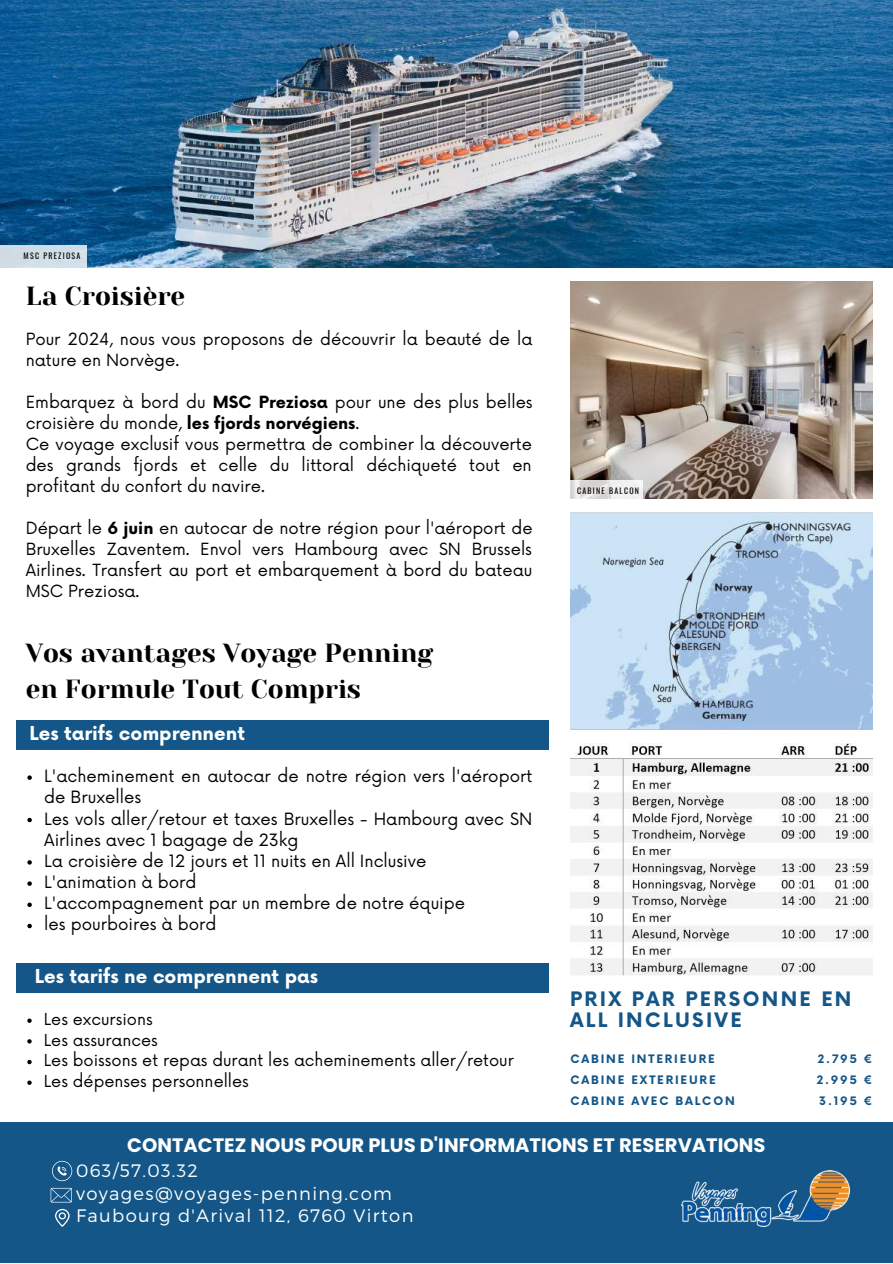
<style>
.page{position:relative;width:893px;height:1264px;background:#fff}
.page>*{position:absolute;margin:0;border:0;box-sizing:border-box;transform-origin:0 0}
.t1{font:26.1px/36px "Yeseva One";color:#000}
.t2{font:700 19.5px "Poppins";color:#fff}
.t3{font:700 19.5px/21px "Now";letter-spacing:.12em;color:#135687}
.t4{font:700 18.75px "Now";color:#fff}
.t5{font:300 18px/22.5px "Montserrat";letter-spacing:.075em;color:#fff}
.t6{font:16.5px/21.1px "Now";color:#000}
.t7{font:16.35px/21px "Now";color:#000}
.t8{font:16.05px/20.7px "Now";color:#000}
.t9{font:700 11.4px/20.9px "Now";letter-spacing:.16em;color:#135687}
.t10{font:7.95px "Oswald";letter-spacing:.16em;color:#000}
.s1{font-weight:700}
</style>
<div class="page">
<img style="left:570px;top:512px;width:302px;height:217px">
<img style="left:0;top:0;width:892px;height:268px">
<div style="left:0;top:1122px;width:892px;height:140px;background:#135687"></div>
<img style="left:681px;top:1170px;width:168px;height:56px">
<svg style="left:51px;top:1187px;width:21px;height:15px"></svg>
<svg style="left:52px;top:1160px;width:20px;height:21px"></svg>
<svg style="left:55px;top:1208px;width:15px;height:18px"></svg>
<div style="left:0;top:245px;width:87px;height:23px;background:#d0dee8"></div>
<img style="left:570px;top:281px;width:302px;height:217px">
<svg style="left:570px;top:480px;width:72px;height:19px"></svg>
<img style="left:570px;top:743px;width:302px;height:232px">
<div style="left:16px;top:720px;width:533px;height:29px;background:#135687"></div>
<svg style="left:27px;top:775px;width:5px;height:4px"></svg>
<svg style="left:27px;top:817px;width:5px;height:5px"></svg>
<svg style="left:27px;top:860px;width:5px;height:4px"></svg>
<svg style="left:27px;top:881px;width:5px;height:4px"></svg>
<svg style="left:27px;top:902px;width:5px;height:5px"></svg>
<svg style="left:27px;top:923px;width:5px;height:5px"></svg>
<div style="left:16px;top:962px;width:533px;height:30px;background:#135687"></div>
<svg style="left:27px;top:1018px;width:5px;height:4px"></svg>
<svg style="left:27px;top:1039px;width:5px;height:4px"></svg>
<svg style="left:27px;top:1059px;width:5px;height:5px"></svg>
<svg style="left:27px;top:1080px;width:5px;height:4px"></svg>
<p class="t10" style="left:24px;top:249px;width:58px">MSC PREZIOSA</p>
<h1 class="t1" style="left:26px;top:278px;width:161px">La Croisière</h1>
<p class="t7" style="left:26px;top:329px;width:508px">Pour 2024, nous vous proposons de découvrir la beauté de la nature en Norvège.</p>
<p class="t7" style="left:26px;top:392px;width:508px">Embarquez à bord du <span class="s1">MSC Preziosa</span> pour une des plus belles croisière du monde, <span class="s1">les fjords norvégiens</span>.<br>Ce voyage exclusif vous permettra de combiner la découverte des grands fjords et celle du littoral déchiqueté tout en profitant du confort du navire.</p>
<p class="t7" style="left:26px;top:518px;width:508px;text-align:justify">Départ le <span class="s1">6 juin</span> en autocar de notre région pour l'aéroport de Bruxelles Zaventem. Envol vers Hambourg avec SN Brussels Airlines. Transfert au port et embarquement à bord du bateau MSC Preziosa.</p>
<h1 class="t1" style="left:26px;top:635px;width:409px">Vos avantages Voyage Penning en Formule Tout Compris</h1>
<p class="t4" style="left:30px;top:723px;width:217px">Les tarifs comprennent</p>
<p class="t6" style="left:44px;top:766px;width:489px">L'acheminement en autocar de notre région vers l'aéroport de Bruxelles<br>Les vols aller/retour et taxes Bruxelles - Hambourg avec SN Airlines avec 1 bagage de 23kg<br>La croisière de 12 jours et 11 nuits en All Inclusive<br>L'animation à bord<br>L'accompagnement par un membre de notre équipe<br>les pourboires à bord</p>
<p class="t4" style="left:35px;top:965px;width:284px">Les tarifs ne comprennent pas</p>
<p class="t8" style="left:44px;top:1009px;width:471px">Les excursions<br>Les assurances<br>Les boissons et repas durant les acheminements aller/retour<br>Les dépenses personnelles</p>
<p class="t10" style="left:577px;top:484px;width:63px">CABINE BALCON</p>
<p class="t3" style="left:570px;top:989px;width:283px">PRIX PAR PERSONNE EN<br>ALL INCLUSIVE</p>
<p class="t9" style="left:570px;top:1049px;width:166px">CABINE INTERIEURE<br>CABINE EXTERIEURE<br>CABINE AVEC BALCON</p>
<p class="t9" style="left:816px;top:1049px;width:57px;text-align:justify">2.795 € 2.995 € 3.195 €</p>
<p class="t2" style="left:127px;top:1131px;width:639px">CONTACTEZ NOUS POUR PLUS D'INFORMATIONS ET RESERVATIONS</p>
<p class="t5" style="left:76px;top:1158px;width:339px">063/57.03.32 voyages@voyages-penning.com<br>Faubourg d'Arival 112, 6760 Virton</p>
</div>
